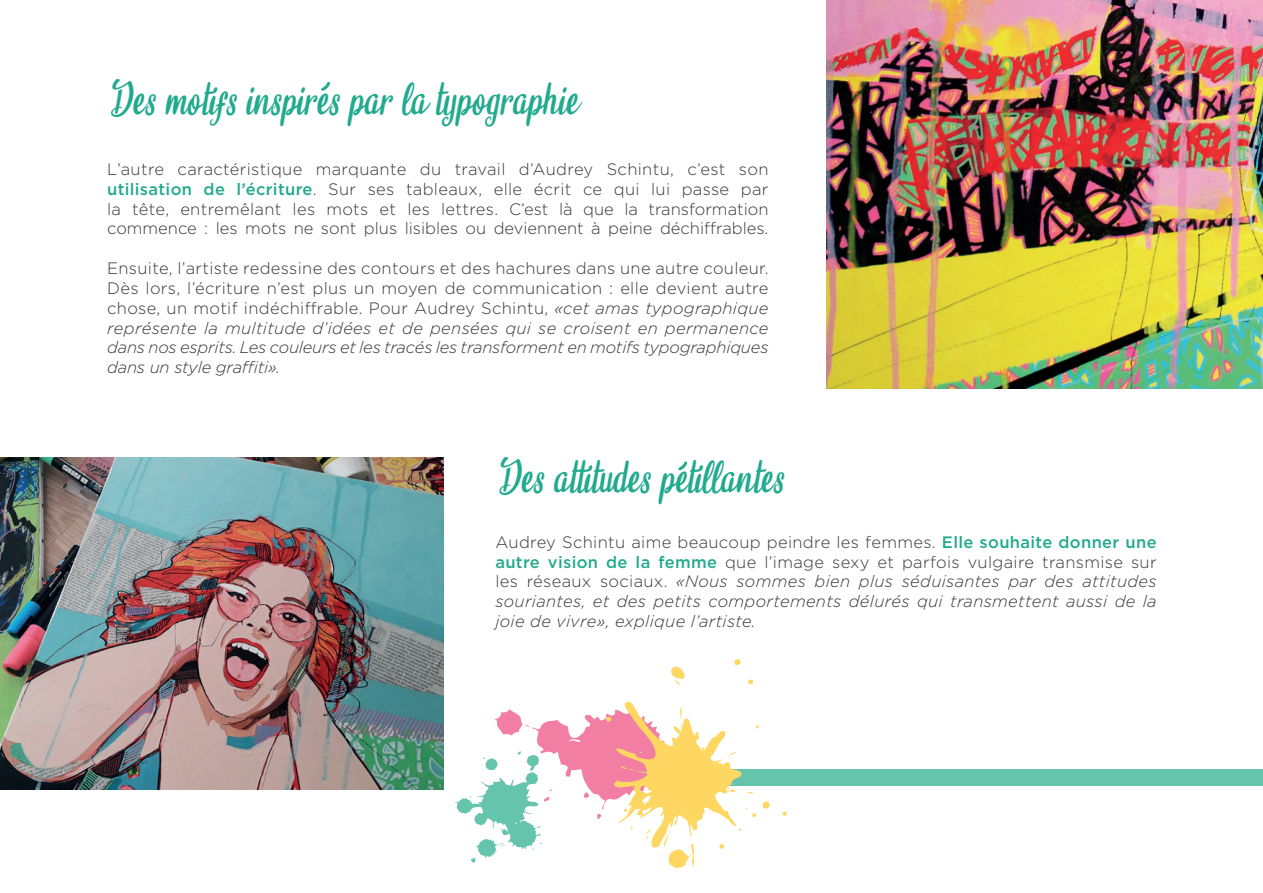
<style>
.page{position:relative;width:1263px;height:893px;background:#fff}
.page>*{position:absolute;margin:0;border:0;box-sizing:border-box;transform-origin:0 0}
.t1{font:46.5px "Believeit";color:#22aa8e}
.t2{font:300 16.5px/19.8px "Gotham";color:#383839;text-align:justify}
.t3{font:italic 300 16.5px/19.8px "Gotham";letter-spacing:.02em;color:#383839;text-align:justify}
.s1{font-weight:500;color:#22aa8e}
.s2{font-style:italic}
.s3{font-style:normal}
.s4{font-weight:500;font-style:normal;color:#22aa8e}
</style>
<div class="page">
<div style="left:606px;top:769px;width:657px;height:16px;background:#64c4ac"></div>
<svg style="left:455px;top:659px;width:332px;height:209px"></svg>
<svg style="left:321px;top:82px;width:9px;height:9px"></svg>
<svg style="left:678px;top:461px;width:10px;height:10px"></svg>
<img style="left:826px;top:0;width:437px;height:389px">
<img style="left:0;top:457px;width:444px;height:333px">
<h1 class="t1" style="left:107px;top:77px;width:474px">Des motifs inspires par la typographie</h1>
<p class="t2" style="left:107px;top:159px;width:663px">L’autre caractéristique marquante du travail d’Audrey Schintu, c’est son <span class="s1">utilisation de l’écriture</span>. Sur ses tableaux, elle écrit ce qui lui passe par la tête, entremêlant les mots et les lettres. C’est là que la transformation commence : les mots ne sont plus lisibles ou deviennent à peine déchiffrables.</p>
<p class="t2" style="left:107px;top:258px;width:663px">Ensuite, l’artiste redessine des contours et des hachures dans une autre couleur.<br>Dès lors, l’écriture n’est plus un moyen de communication : elle devient autre chose, un motif indéchiffrable. Pour Audrey Schintu, <span class="s2">«cet amas typographique représente la multitude d’idées et de pensées qui se croisent en permanence dans nos esprits. Les couleurs et les tracés les transforment en motifs typographiques dans un style graffiti».</span></p>
<h1 class="t1" style="left:495px;top:456px;width:292px">Des attitudes petillantes</h1>
<p class="t3" style="left:495px;top:531px;width:663px"><span class="s3">Audrey Schintu aime beaucoup peindre les femmes.</span> <span class="s4">Elle souhaite donner une autre vision de la femme</span> <span class="s3">que l’image sexy et parfois vulgaire transmise sur les réseaux sociaux.</span> «Nous sommes bien plus séduisantes par des attitudes souriantes, et des petits comportements délurés qui transmettent aussi de la joie de vivre», explique l’artiste.</p>
</div>
